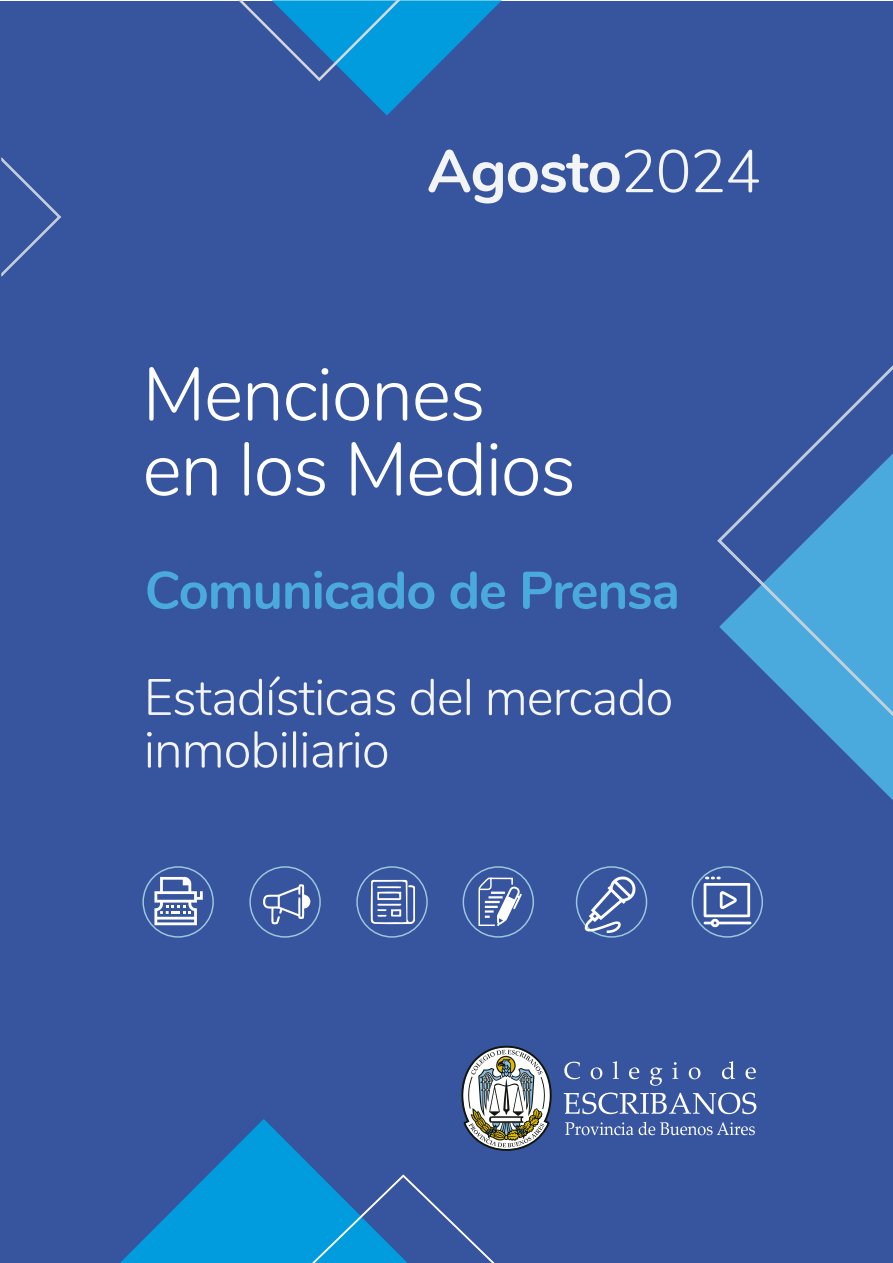
<style>
.page{position:relative;width:893px;height:1263px;background:#fff}
.page>*{position:absolute;margin:0;border:0;box-sizing:border-box;transform-origin:0 0}
.t1{font:300 75px/75px "Nunito";letter-spacing:-.02em;color:#fff}
.t2{font:700 60px "Nunito";letter-spacing:-.02em;color:#f3f4f5}
.t3{font:700 52.5px "Nunito";letter-spacing:-.02em;color:#4aa9dd}
.t4{font:300 51px/52.5px "Nunito";letter-spacing:-.02em;color:#f3f4f5}
.s1{font-weight:300}
</style>
<div class="page">
<div style="left:0;top:1px;width:893px;height:1262px;background:#37549f"></div>
<svg style="left:717px;top:365px;width:176px;height:424px"></svg>
<svg style="left:238px;top:0;width:264px;height:116px"></svg>
<svg style="left:1px;top:157px;width:60px;height:120px"></svg>
<svg style="left:249px;top:866px;width:72px;height:72px"></svg>
<svg style="left:356px;top:866px;width:72px;height:72px"></svg>
<svg style="left:463px;top:866px;width:71px;height:72px"></svg>
<svg style="left:142px;top:866px;width:72px;height:72px"></svg>
<svg style="left:692px;top:866px;width:71px;height:72px"></svg>
<svg style="left:576px;top:866px;width:71px;height:72px"></svg>
<svg style="left:564px;top:1092px;width:192px;height:22px"></svg>
<svg style="left:565px;top:1122px;width:68px;height:13px"></svg>
<svg style="left:639px;top:1122px;width:116px;height:13px"></svg>
<svg style="left:564px;top:1062px;width:16px;height:17px"></svg>
<svg style="left:591px;top:1067px;width:11px;height:12px"></svg>
<svg style="left:613px;top:1061px;width:6px;height:18px"></svg>
<svg style="left:629px;top:1067px;width:10px;height:12px"></svg>
<svg style="left:650px;top:1067px;width:12px;height:19px"></svg>
<svg style="left:672px;top:1062px;width:6px;height:17px"></svg>
<svg style="left:689px;top:1067px;width:11px;height:12px"></svg>
<svg style="left:722px;top:1061px;width:13px;height:18px"></svg>
<svg style="left:745px;top:1067px;width:11px;height:12px"></svg>
<svg style="left:120px;top:1046px;width:432px;height:217px"></svg>
<p class="t2" style="left:427px;top:127px;width:335px">Agosto<span class="s1">2024</span></p>
<h1 class="t1" style="left:142px;top:353px;width:435px">Menciones en los Medios</h1>
<p class="t3" style="left:145px;top:552px;width:537px">Comunicado de Prensa</p>
<p class="t4" style="left:144px;top:668px;width:531px">Estadísticas del mercado inmobiliario</p>
</div>
